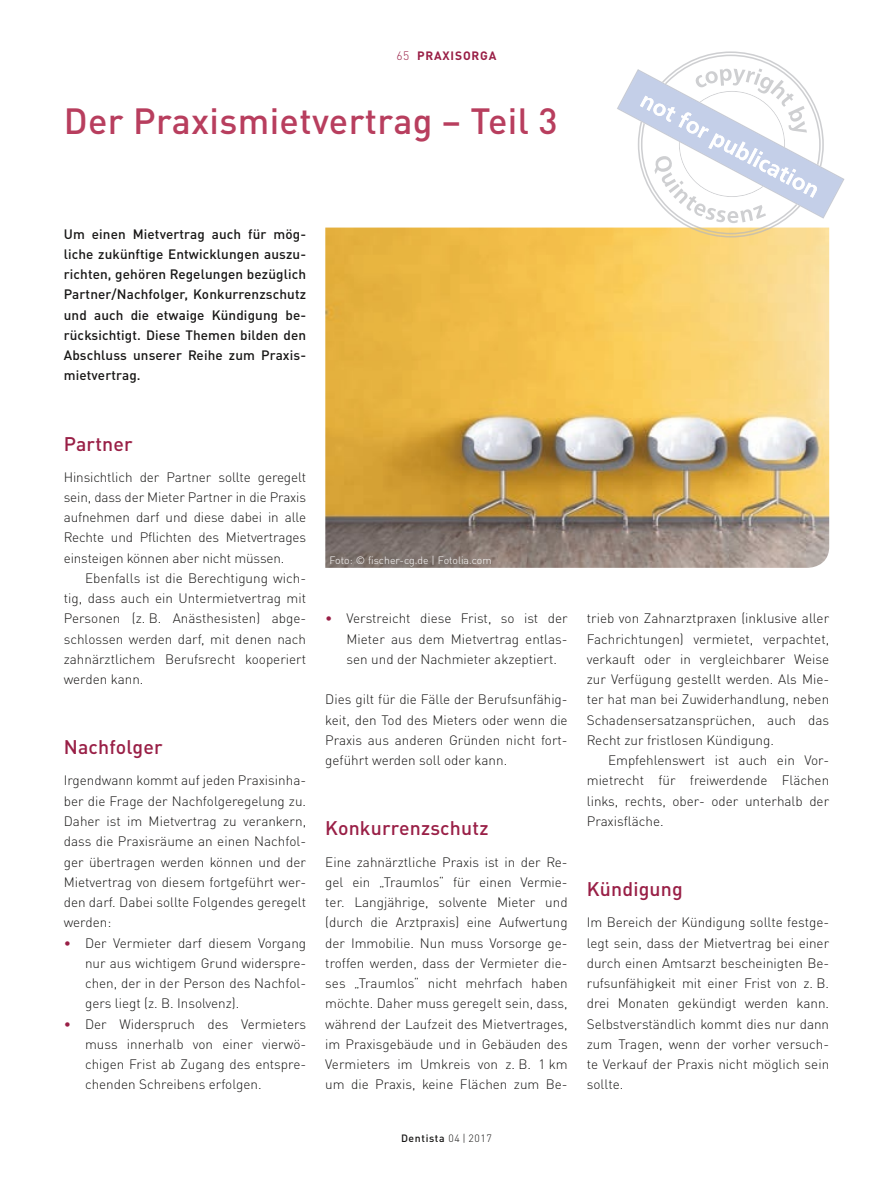
<style>
.page{position:relative;width:893px;height:1191px;background:#fff}
.page>*{position:absolute;margin:0;border:0;box-sizing:border-box;transform-origin:0 0}
.t1{font:500 36px "DINOT";letter-spacing:.01em;color:#b83e5e}
.t2{font:500 19.5px "DINOT";letter-spacing:.01em;color:#991f46}
.t3{font:300 13.5px/20.2px "DINOT";color:#171615;text-align:justify}
.t4{font:500 13.5px/20.2px "DINOT";letter-spacing:.01em;color:#171615;text-align:justify}
.t5{font:700 12px "DINOT";letter-spacing:.07em;color:#991f46}
.t6{font:300 10.5px "DINOT";color:#fff}
.t7{font:500 10.5px "DINOT";letter-spacing:.06em;color:#171615}
.s1{font-weight:300}
.s2{color:#991f46}
</style>
<div class="page">
<img style="left:325px;top:227px;width:504px;height:341px">
<svg style="left:617px;top:51px;width:227px;height:186px"></svg>
<p class="t5" style="left:396px;top:48px;width:102px"><span class="s1">65</span> PRAXISORGA</p>
<h1 class="t1" style="left:64px;top:98px;width:495px">Der Praxismietvertrag – Teil 3</h1>
<p class="t4" style="left:64px;top:223px;width:244px">Um einen Mietvertrag auch für mög&shy;liche zukünftige Entwicklungen auszu&shy;richten, gehören Regelungen bezüglich Partner/Nachfolger, Konkurrenzschutz und auch die etwaige Kündigung be&shy;rücksichtigt. Diese Themen bilden den Abschluss unserer Reihe zum Praxis&shy;mietvertrag.</p>
<h2 class="t2" style="left:64px;top:431px;width:70px">Partner</h2>
<p class="t3" style="left:64px;top:466px;width:244px">Hinsichtlich der Partner sollte geregelt sein, dass der Mieter Partner in die Praxis aufnehmen darf und diese dabei in alle Rechte und Pflichten des Mietvertrages einsteigen können aber nicht müssen.</p>
<p class="t3" style="left:64px;top:568px;width:244px;text-indent:21px">Ebenfalls ist die Berechtigung wich&shy;tig, dass auch ein Untermietvertrag mit Personen (z. B. Anästhesisten) abge&shy;schlossen werden darf, mit denen nach zahnärztlichem Berufsrecht kooperiert werden kann.</p>
<h2 class="t2" style="left:64px;top:735px;width:100px">Nachfolger</h2>
<p class="t3" style="left:64px;top:770px;width:244px">Irgendwann kommt auf jeden Praxisinha&shy;ber die Frage der Nachfolgeregelung zu.<br>Daher ist im Mietvertrag zu verankern, dass die Praxisräume an einen Nachfol&shy;ger übertragen werden können und der Mietvertrag von diesem fortgeführt wer&shy;den darf. Dabei sollte Folgendes geregelt werden:</p>
<p class="t3" style="left:85px;top:932px;width:223px;text-indent:-21px"><span class="s2">•</span> Der Vermieter darf diesem Vorgang nur aus wichtigem Grund widerspre&shy;chen, der in der Person des Nachfol&shy;gers liegt (z. B. Insolvenz).</p>
<p class="t3" style="left:85px;top:1013px;width:223px;text-indent:-21px"><span class="s2">•</span> Der Widerspruch des Vermieters muss innerhalb von einer vierwö&shy;chigen Frist ab Zugang des entspre&shy;chenden Schreibens erfolgen.</p>
<p class="t6" style="left:330px;top:553px;width:164px">Foto: © fischer-cg.de | Fotolia.com</p>
<p class="t3" style="left:347px;top:608px;width:223px;text-indent:-21px"><span class="s2">•</span> Verstreicht diese Frist, so ist der Mieter aus dem Mietvertrag entlas&shy;sen und der Nachmieter akzeptiert.</p>
<p class="t3" style="left:325px;top:689px;width:244px">Dies gilt für die Fälle der Berufsunfähig&shy;keit, den Tod des Mieters oder wenn die Praxis aus anderen Gründen nicht fort&shy;geführt werden soll oder kann.</p>
<h2 class="t2" style="left:325px;top:816px;width:165px">Konkurrenzschutz</h2>
<p class="t3" style="left:325px;top:851px;width:244px">Eine zahnärztliche Praxis ist in der Re&shy;gel ein „Traumlos“ für einen Vermie&shy;ter. Langjährige, solvente Mieter und (durch die Arztpraxis) eine Aufwertung der Immobilie. Nun muss Vorsorge ge&shy;troffen werden, dass der Vermieter die&shy;ses „Traumlos“ nicht mehrfach haben möchte. Daher muss geregelt sein, dass, während der Laufzeit des Mietvertrages, im Praxisgebäude und in Gebäuden des Vermieters im Umkreis von z. B. 1 km um die Praxis, keine Flächen zum Be-</p>
<p class="t7" style="left:401px;top:1131px;width:92px">Dentista <span class="s1">04 | 2017</span></p>
<p class="t3" style="left:587px;top:608px;width:244px">trieb von Zahnarztpraxen (inklusive aller Fachrichtungen) vermietet, verpachtet, verkauft oder in vergleichbarer Weise zur Verfügung gestellt werden. Als Mie&shy;ter hat man bei Zuwiderhandlung, neben Schadensersatzansprüchen, auch das Recht zur fristlosen Kündigung.</p>
<p class="t3" style="left:587px;top:750px;width:244px;text-indent:21px">Empfehlenswert ist auch ein Vor&shy;mietrecht für freiwerdende Flächen links, rechts, ober- oder unterhalb der Praxisfläche.</p>
<h2 class="t2" style="left:587px;top:876px;width:98px">Kündigung</h2>
<p class="t3" style="left:587px;top:912px;width:244px">Im Bereich der Kündigung sollte festge&shy;legt sein, dass der Mietvertrag bei einer durch einen Amtsarzt bescheinigten Be&shy;rufsunfähigkeit mit einer Frist von z. B. drei Monaten gekündigt werden kann.<br>Selbstverständlich kommt dies nur dann zum Tragen, wenn der vorher versuch&shy;te Verkauf der Praxis nicht möglich sein sollte.</p>
</div>
